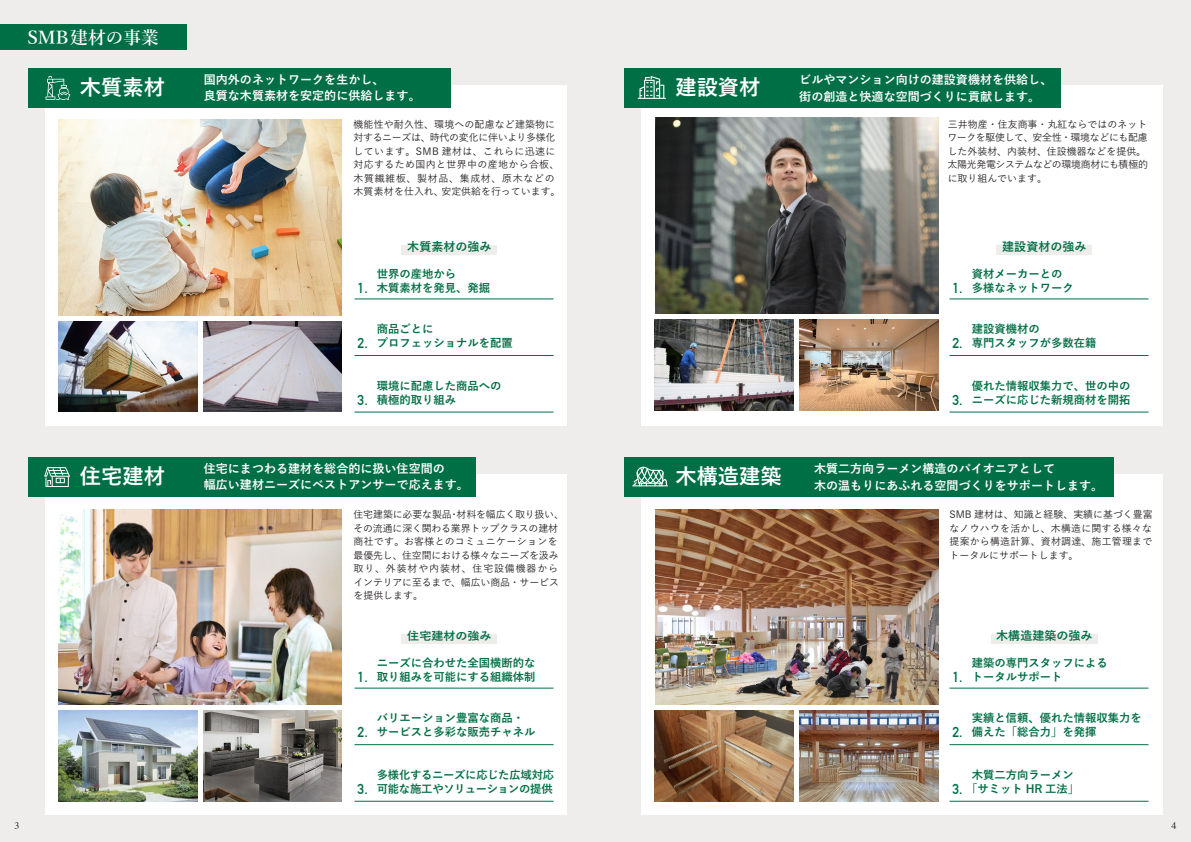
<style>
.page{position:relative;width:1191px;height:842px;background:#efedec}
.page>*{position:absolute;margin:0;border:0;box-sizing:border-box;transform-origin:0 0}
.t1{font:700 21.3px "Yu Go";color:#fff}
.t2{font:600 17.7px "Yu Min";color:#fff}
.t3{font:700 12px/15.6px "Yu Go";color:#fff}
.t4{font:700 12px "Yu Go";color:#016f45}
.t5{font:700 11.4px "Yu Go";color:#016f45;scale:1.06 1}
.t6{font:700 11.3px "Yu Go";color:#016f45}
.t7{font:700 11.3px "Yu Go";letter-spacing:-.03em;color:#016f45}
.t8{font:700 11.3px "Yu Go";letter-spacing:-.02em;color:#016f45}
.t9{font:500 9.9px/13.5px "Yu Go";color:#231f20}
.t10{font:500 9.9px/13.5px "Yu Go";letter-spacing:.02em;color:#231f20}
.t11{font:9.9px "Times";color:#231f20}
.s1{font-family:"DIN Alternate";font-size:14.2px}
</style>
<div class="page">
<div style="left:45px;top:85px;width:522px;height:340px;background:#fff"></div>
<div style="left:45px;top:474px;width:522px;height:340px;background:#fff"></div>
<div style="left:641px;top:85px;width:521px;height:340px;background:#fff"></div>
<div style="left:641px;top:474px;width:521px;height:340px;background:#fff"></div>
<div style="left:0;top:24px;width:186px;height:25px;background:#016f45"></div>
<div style="left:28px;top:68px;width:423px;height:40px;background:#016f45"></div>
<svg style="left:46px;top:76px;width:24px;height:24px"></svg>
<div style="left:28px;top:457px;width:448px;height:40px;background:#016f45"></div>
<div style="left:624px;top:68px;width:436px;height:40px;background:#016f45"></div>
<div style="left:624px;top:457px;width:489px;height:40px;background:#016f45"></div>
<img style="left:58px;top:120px;width:284px;height:195px">
<img style="left:58px;top:321px;width:139px;height:91px">
<img style="left:203px;top:321px;width:139px;height:91px">
<hr style="left:354px;top:299px;width:199px;height:1px;background:#016f45">
<hr style="left:354px;top:355px;width:199px;height:1px;background:#016f45">
<hr style="left:354px;top:412px;width:199px;height:1px;background:#016f45">
<div style="left:401px;top:245px;width:96px;height:10px;background:#efedec"></div>
<hr style="left:949px;top:299px;width:199px;height:1px;background:#016f45">
<hr style="left:949px;top:355px;width:199px;height:1px;background:#016f45">
<hr style="left:949px;top:412px;width:199px;height:1px;background:#016f45">
<div style="left:996px;top:245px;width:96px;height:10px;background:#efedec"></div>
<hr style="left:354px;top:688px;width:199px;height:1px;background:#016f45">
<hr style="left:354px;top:744px;width:199px;height:1px;background:#016f45">
<hr style="left:354px;top:801px;width:199px;height:1px;background:#016f45">
<div style="left:401px;top:634px;width:96px;height:10px;background:#efedec"></div>
<hr style="left:949px;top:688px;width:199px;height:1px;background:#016f45">
<hr style="left:949px;top:744px;width:199px;height:1px;background:#016f45">
<hr style="left:949px;top:801px;width:199px;height:1px;background:#016f45">
<div style="left:991px;top:634px;width:106px;height:10px;background:#efedec"></div>
<img style="left:58px;top:509px;width:284px;height:196px">
<img style="left:58px;top:710px;width:139px;height:91px">
<img style="left:203px;top:710px;width:139px;height:91px">
<img style="left:655px;top:509px;width:283px;height:196px">
<img style="left:655px;top:710px;width:139px;height:91px">
<img style="left:799px;top:710px;width:139px;height:91px">
<img style="left:655px;top:118px;width:283px;height:195px">
<img style="left:655px;top:319px;width:139px;height:91px">
<img style="left:799px;top:319px;width:139px;height:91px">
<svg style="left:44px;top:467px;width:26px;height:20px"></svg>
<svg style="left:637px;top:76px;width:29px;height:23px"></svg>
<hr style="left:632px;top:485px;width:36px;height:1px;background:#fff">
<svg style="left:633px;top:466px;width:34px;height:20px"></svg>
<h2 class="t2" style="left:27px;top:27px;width:133px">SMB建材の事業</h2>
<h1 class="t1" style="left:80px;top:76px;width:87px">木質素材</h1>
<p class="t3" style="left:204px;top:72px;width:218px">国内外のネットワークを生かし、<br>良質な木質素材を安定的に供給します。</p>
<p class="t10" style="left:353px;top:116px;width:208px">機能性や耐久性、環境への配慮など建築物に対するニーズは、時代の変化に伴いより多様化しています。SMB 建材は、これらに迅速に対応するため国内と世界中の産地から合板、木質繊維板、製材品、集成材、原木などの木質素材を仕入れ、安定供給を行っています。</p>
<p class="t4" style="left:407px;top:239px;width:86px">木質素材の強み</p>
<p class="t6" style="left:377px;top:267px;width:81px">世界の産地から</p>
<p class="t6" style="left:357px;top:282px;width:134px"><span class="s1">1.</span> 木質素材を発見、発掘</p>
<p class="t6" style="left:377px;top:322px;width:58px">商品ごとに</p>
<p class="t6" style="left:357px;top:337px;width:157px"><span class="s1">2.</span> プロフェッショナルを配置</p>
<p class="t6" style="left:377px;top:379px;width:126px">環境に配慮した商品への</p>
<p class="t6" style="left:357px;top:394px;width:100px"><span class="s1">3.</span> 積極的取り組み</p>
<h1 class="t1" style="left:80px;top:465px;width:87px">住宅建材</h1>
<p class="t3" style="left:204px;top:461px;width:267px">住宅にまつわる建材を総合的に扱い住空間の<br>幅広い建材ニーズにベストアンサーで応えます。</p>
<p class="t9" style="left:353px;top:507px;width:212px">住宅建築に必要な製品・材料を幅広く取り扱い、その流通に深く関わる業界トップクラスの建材商社です。お客様とのコミュニケーションを最優先し、住空間における様々なニーズを汲み取り、外装材や内装材、住宅設備機器からインテリアに至るまで、幅広い商品・サービスを提供します。</p>
<p class="t5" style="left:407px;top:629px;width:81px">住宅建材の強み</p>
<p class="t6" style="left:377px;top:657px;width:160px">ニーズに合わせた全国横断的な</p>
<p class="t6" style="left:357px;top:671px;width:180px"><span class="s1">1.</span> 取り組みを可能にする組織体制</p>
<p class="t6" style="left:377px;top:712px;width:149px">バリエーション豊富な商品・</p>
<p class="t6" style="left:357px;top:726px;width:180px"><span class="s1">2.</span> サービスと多彩な販売チャネル</p>
<p class="t8" style="left:377px;top:769px;width:179px">多様化するニーズに応じた広域対応</p>
<p class="t7" style="left:357px;top:783px;width:197px"><span class="s1">3.</span> 可能な施工やソリューションの提供</p>
<h1 class="t1" style="left:675px;top:76px;width:87px">建設資材</h1>
<p class="t3" style="left:799px;top:72px;width:254px;line-height:16.3px">ビルやマンション向けの建設資機材を供給し、街の創造と快適な空間づくりに貢献します。</p>
<p class="t9" style="left:947px;top:116px;width:202px">三井物産・住友商事・丸紅ならではのネットワークを駆使して、安全性・環境などにも配慮した外装材、内装材、住設機器などを提供。太陽光発電システムなどの環境商材にも積極的に取り組んでいます。</p>
<p class="t4" style="left:1002px;top:239px;width:86px">建設資材の強み</p>
<p class="t6" style="left:971px;top:267px;width:92px">資材メーカーとの</p>
<p class="t6" style="left:952px;top:282px;width:123px"><span class="s1">1.</span> 多様なネットワーク</p>
<p class="t6" style="left:971px;top:322px;width:70px">建設資機材の</p>
<p class="t6" style="left:952px;top:337px;width:145px"><span class="s1">2.</span> 専門スタッフが多数在籍</p>
<p class="t6" style="left:971px;top:379px;width:160px">優れた情報収集力で、世の中の</p>
<p class="t6" style="left:952px;top:394px;width:180px"><span class="s1">3.</span> ニーズに応じた新規商材を開拓</p>
<h1 class="t1" style="left:675px;top:465px;width:108px">木構造建築</h1>
<p class="t3" style="left:814px;top:461px;width:291px;line-height:16.3px">木質二方向ラーメン構造のパイオニアとして<br>木の温もりにあふれる空間づくりをサポートします。</p>
<p class="t9" style="left:949px;top:507px;width:205px;text-align:justify">SMB 建材は、知識と経験、実績に基づく豊富なノウハウを活かし、木構造に関する様々な提案から構造計算、資材調達、施工管理までトータルにサポートします。</p>
<p class="t4" style="left:996px;top:629px;width:98px">木構造建築の強み</p>
<p class="t6" style="left:971px;top:657px;width:138px">建築の専門スタッフによる</p>
<p class="t6" style="left:952px;top:671px;width:111px"><span class="s1">1.</span> トータルサポート</p>
<p class="t6" style="left:971px;top:712px;width:172px">実績と信頼、優れた情報収集力を</p>
<p class="t6" style="left:952px;top:726px;width:145px"><span class="s1">2.</span> 備えた「総合力」を発揮</p>
<p class="t6" style="left:971px;top:769px;width:104px">木質二方向ラーメン</p>
<p class="t6" style="left:952px;top:783px;width:128px"><span class="s1">3.</span> 「サミット HR 工法」</p>
<p class="t11" style="left:14px;top:817px;width:6px">3</p>
<p class="t11" style="left:1171px;top:817px;width:6px">4</p>
</div>
